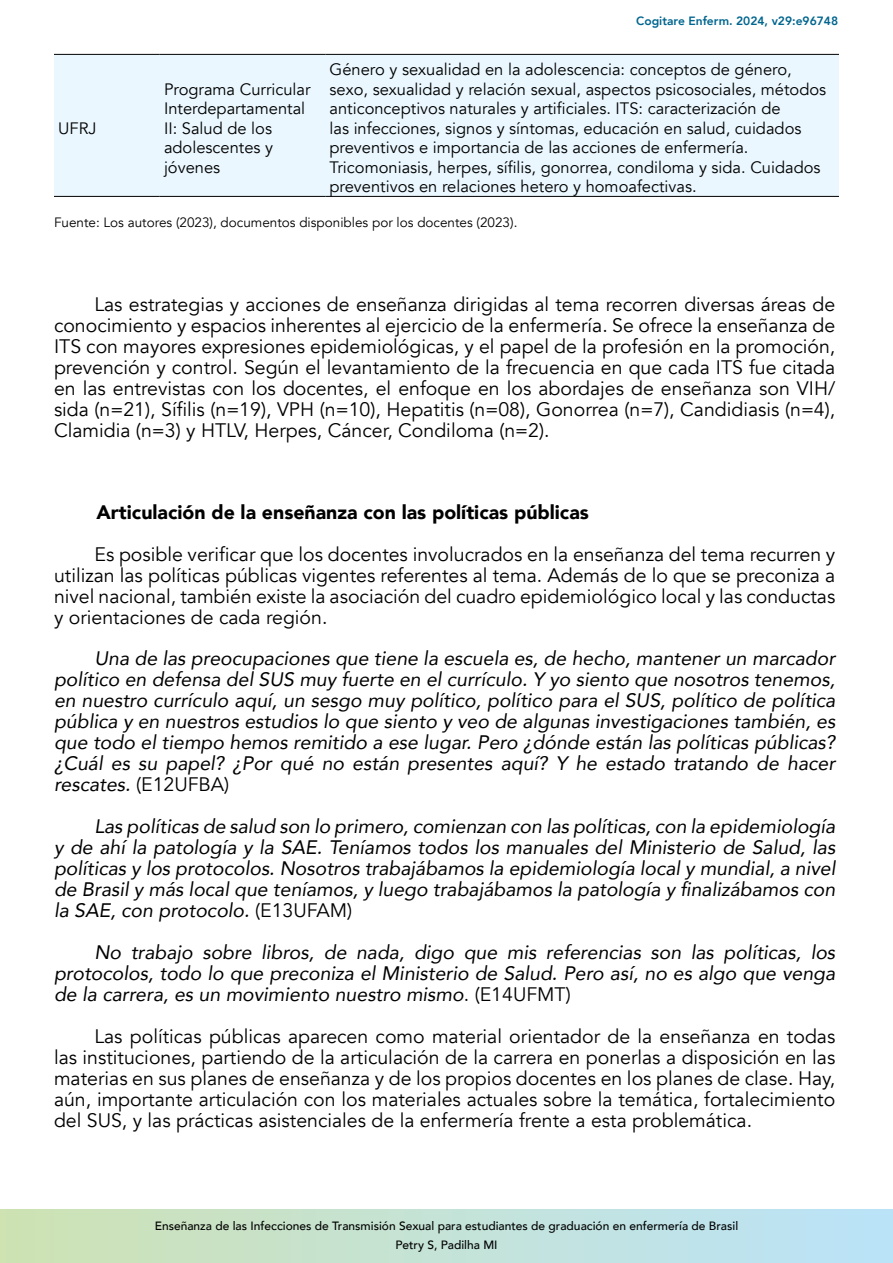
<style>
.page{position:relative;width:893px;height:1263px;background:#fff}
.page>*{position:absolute;margin:0;border:0;box-sizing:border-box;transform-origin:0 0}
.t1{font:19.5px/21px "Avenir";color:#000;text-align:justify}
.t2{font:italic 19.5px/21px "Avenir";color:#000;text-align:justify}
.t3{font:900 19.5px "Avenir";color:#000}
.t4{font:16.5px/19.5px "Avenir";color:#000}
.t5{font:13.5px "Avenir";color:#000}
.t6{font:500 12px/18.6px "Avenir";color:#000;text-align:center}
.t7{font:800 12px "Avenir";color:#00658f}
.s1{font-style:normal}
</style>
<div class="page">
<svg style="left:0;top:1209px;width:893px;height:54px;background:#c4e2d6"></svg>
<div style="left:54px;top:55px;width:785px;height:141px;background:#eaf7fe"></div>
<hr style="left:54px;top:54px;width:106px;height:1px;background:#000">
<hr style="left:160px;top:54px;width:165px;height:1px;background:#000">
<hr style="left:325px;top:54px;width:514px;height:1px;background:#000">
<hr style="left:54px;top:196px;width:106px;height:1px;background:#000">
<hr style="left:160px;top:196px;width:165px;height:1px;background:#000">
<hr style="left:325px;top:196px;width:514px;height:1px;background:#000">
<p class="t7" style="left:636px;top:12px;width:203px">Cogitare Enferm. 2024, v29:e96748</p>
<p class="t4" style="left:330px;top:60px;width:498px">Género y sexualidad en la adolescencia: conceptos de género, sexo, sexualidad y relación sexual, aspectos psicosociales, métodos anticonceptivos naturales y artificiales. ITS: caracterización de<br>las infecciones, signos y síntomas, educación en salud, cuidados preventivos e importancia de las acciones de enfermería.<br>Tricomoniasis, herpes, sífilis, gonorrea, condiloma y sida. Cuidados preventivos en relaciones hetero y homoafectivas.</p>
<p class="t5" style="left:54px;top:215px;width:465px">Fuente: Los autores (2023), documentos disponibles por los docentes (2023).</p>
<p class="t4" style="left:164px;top:79px;width:148px">Programa Curricular<br>Interdepartamental<br>II: Salud de los adolescentes y jóvenes</p>
<p class="t4" style="left:58px;top:118px;width:40px">UFRJ</p>
<p class="t1" style="left:54px;top:294px;width:783px;text-indent:40px">Las estrategias y acciones de enseñanza dirigidas al tema recorren diversas áreas de conocimiento y espacios inherentes al ejercicio de la enfermería. Se ofrece la enseñanza de ITS con mayores expresiones epidemiológicas, y el papel de la profesión en la promoción, prevención y control. Según el levantamiento de la frecuencia en que cada ITS fue citada en las entrevistas con los docentes, el enfoque en los abordajes de enseñanza son VIH/ sida (n=21), Sífilis (n=19), VPH (n=10), Hepatitis (n=08), Gonorrea (n=7), Candidiasis (n=4), Clamidia (n=3) y HTLV, Herpes, Cáncer, Condiloma (n=2).</p>
<p class="t3" style="left:97px;top:495px;width:494px">Articulación de la enseñanza con las políticas públicas</p>
<p class="t1" style="left:54px;top:544px;width:783px;text-indent:40px">Es posible verificar que los docentes involucrados en la enseñanza del tema recurren y utilizan las políticas públicas vigentes referentes al tema. Además de lo que se preconiza a nivel nacional, también existe la asociación del cuadro epidemiológico local y las conductas y orientaciones de cada región.</p>
<p class="t2" style="left:54px;top:648px;width:783px;text-indent:40px">Una de las preocupaciones que tiene la escuela es, de hecho, mantener un marcador político en defensa del SUS muy fuerte en el currículo. Y yo siento que nosotros tenemos, en nuestro currículo aquí, un sesgo muy político, político para el SUS, político de política pública y en nuestros estudios lo que siento y veo de algunas investigaciones también, es que todo el tiempo hemos remitido a ese lugar. Pero ¿dónde están las políticas públicas? ¿Cuál es su papel? ¿Por qué no están presentes aquí? Y he estado tratando de hacer rescates. <span class="s1">(E12UFBA)</span></p>
<p class="t2" style="left:54px;top:816px;width:783px;text-indent:40px">Las políticas de salud son lo primero, comienzan con las políticas, con la epidemiología y de ahí la patología y la SAE. Teníamos todos los manuales del Ministerio de Salud, las políticas y los protocolos. Nosotros trabajábamos la epidemiología local y mundial, a nivel de Brasil y más local que teníamos, y luego trabajábamos la patología y finalizábamos con la SAE, con protocolo. <span class="s1">(E13UFAM)</span></p>
<p class="t2" style="left:54px;top:941px;width:783px;text-indent:40px">No trabajo sobre libros, de nada, digo que mis referencias son las políticas, los protocolos, todo lo que preconiza el Ministerio de Salud. Pero así, no es algo que venga de la carrera, es un movimiento nuestro mismo<span class="s1">. (E14UFMT)</span></p>
<p class="t1" style="left:54px;top:1026px;width:783px;text-indent:40px">Las políticas públicas aparecen como material orientador de la enseñanza en todas las instituciones, partiendo de la articulación de la carrera en ponerlas a disposición en las materias en sus planes de enseñanza y de los propios docentes en los planes de clase. Hay, aún, importante articulación con los materiales actuales sobre la temática, fortalecimiento del SUS, y las prácticas asistenciales de la enfermería frente a esta problemática.</p>
<p class="t6" style="left:155px;top:1216px;width:585px">Enseñanza de las Infecciones de Transmisión Sexual para estudiantes de graduación en enfermería de Brasil<br>Petry S, Padilha MI</p>
</div>
